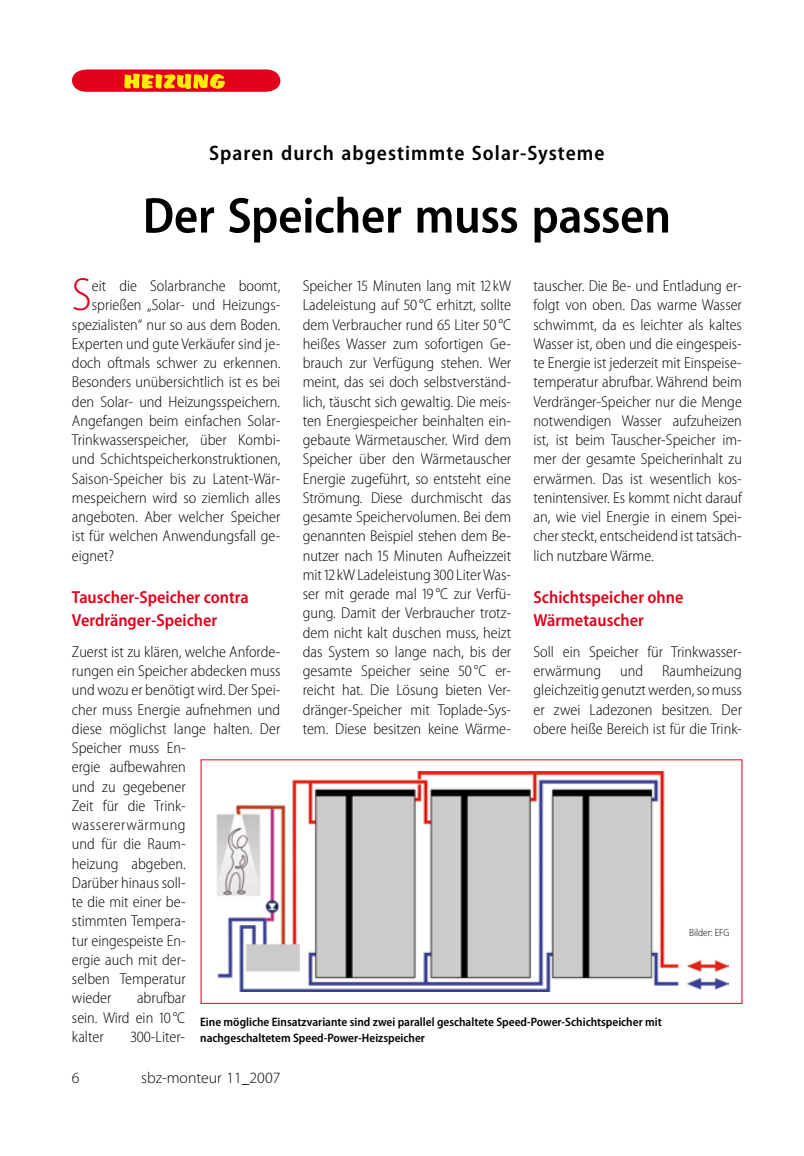
<style>
.page{position:relative;width:804px;height:1156px;background:#fff}
.page>*{position:absolute;margin:0;border:0;box-sizing:border-box;transform-origin:0 0}
.t1{font:600 semi-condensed 50.75px "Myriad Pro";letter-spacing:-.01em;color:#000}
.t2{font:300 semi-condensed 46.73px "Myriad Pro";color:#e2001a}
.t3{font:600 semi-condensed 21px "Myriad Pro";letter-spacing:.05em;color:#000}
.t4{font:600 semi-condensed 17.5px/22.8px "Myriad Pro";color:#e2001a}
.t5{font:300 semi-condensed 15.75px/19.2px "Myriad Pro";color:#000;text-align:justify}
.t6{font:300 15.75px "Myriad Pro";color:#000}
.t7{font:600 semi-condensed 12.25px/15.8px "Myriad Pro";color:#000}
.t8{font:300 semi-condensed 10.5px "Myriad Pro";color:#000}
</style>
<div class="page">
<svg style="left:72px;top:69px;width:208px;height:23px;background:#e93f21"></svg>
<img style="left:216px;top:771px;width:512px;height:221px">
<div style="left:201px;top:759px;width:541px;height:245px;border:1px solid #e2001a"></div>
<h3 class="t3" style="left:209px;top:141px;width:397px">Sparen durch abgestimmte Solar-Systeme</h3>
<h1 class="t1" style="left:143px;top:188px;width:530px">Der Speicher muss passen</h1>
<p class="t5" style="left:303px;top:276px;width:210px">Speicher 15 Minuten lang mit 12kW Ladeleistung auf 50 °C erhitzt, sollte dem Verbraucher rund 65 Liter 50 °C heißes Wasser zum sofortigen Ge&shy;brauch zur Verfügung stehen. Wer meint, das sei doch selbstverständ&shy;lich, täuscht sich gewaltig. Die meis&shy;ten Energiespeicher beinhalten ein&shy;gebaute Wärmetauscher. Wird dem Speicher über den Wärmetauscher Energie zugeführt, so entsteht eine Strömung. Diese durchmischt das gesamte Speichervolumen. Bei dem genannten Beispiel stehen dem Be&shy;nutzer nach 15 Minuten Aufheizzeit mit 12kW Ladeleistung 300 Liter Was&shy;ser mit gerade mal 19 °C zur Verfü&shy;gung. Damit der Verbraucher trotz&shy;dem nicht kalt duschen muss, heizt das System so lange nach, bis der gesamte Speicher seine 50 °C er&shy;reicht hat. Die Lösung bieten Ver&shy;dränger-Speicher mit Toplade-Sys&shy;tem. Diese besitzen keine Wärme-</p>
<p class="t5" style="left:533px;top:276px;width:210px">tauscher. Die Be- und Entladung er&shy;folgt von oben. Das warme Wasser schwimmt, da es leichter als kaltes Wasser ist, oben und die eingespeis&shy;te Energie ist jederzeit mit Einspeise&shy;temperatur abrufbar. Während beim Verdränger-Speicher nur die Menge notwendigen Wasser aufzuheizen ist, ist beim Tauscher-Speicher im&shy;mer der gesamte Speicherinhalt zu erwärmen. Das ist wesentlich kos&shy;tenintensiver. Es kommt nicht darauf an, wie viel Energie in einem Spei&shy;cher steckt, entscheidend ist tatsäch&shy;lich nutzbare Wärme.</p>
<h2 class="t2" style="left:72px;top:269px;width:21px">S</h2>
<p class="t5" style="left:92px;top:276px;width:190px">eit die Solarbranche boomt,</p>
<p class="t5" style="left:92px;top:296px;width:190px">sprießen „Solar- und Heizungs-</p>
<p class="t5" style="left:72px;top:315px;width:210px">spezialisten“ nur so aus dem Boden.</p>
<p class="t5" style="left:72px;top:334px;width:210px">Experten und gute Verkäufer sind je-</p>
<p class="t5" style="left:72px;top:353px;width:210px">doch oftmals schwer zu erkennen.</p>
<p class="t5" style="left:72px;top:373px;width:210px">Besonders unübersichtlich ist es bei</p>
<p class="t5" style="left:72px;top:392px;width:210px">den Solar- und Heizungsspeichern.</p>
<p class="t5" style="left:72px;top:411px;width:210px">Angefangen beim einfachen Solar-</p>
<p class="t5" style="left:72px;top:430px;width:210px">Trinkwasserspeicher, über Kombi-</p>
<p class="t5" style="left:72px;top:450px;width:210px">und Schichtspeicherkonstruktionen,</p>
<p class="t5" style="left:72px;top:469px;width:210px">Saison-Speicher bis zu Latent-Wär-</p>
<p class="t5" style="left:72px;top:488px;width:210px">mespeichern wird so ziemlich alles</p>
<p class="t5" style="left:72px;top:507px;width:210px">angeboten. Aber welcher Speicher</p>
<p class="t5" style="left:72px;top:527px;width:210px">ist für welchen Anwendungsfall ge-</p>
<p class="t5" style="left:72px;top:546px;width:44px">eignet?</p>
<p class="t4" style="left:72px;top:586px;width:178px">Tauscher-Speicher contra<br>Verdränger-Speicher</p>
<p class="t5" style="left:72px;top:642px;width:210px;text-align:left">Zuerst ist zu klären, welche Anforde&shy;rungen ein Speicher abdecken muss und wozu er benötigt wird. Der Spei&shy;cher muss Energie aufnehmen und diese möglichst lange halten. Der<br>Speicher muss En-<br>ergie aufbewahren<br>und zu gegebener<br>Zeit für die Trink&shy;wassererwärmung<br>und für die Raum-<br>heizung abgeben.<br>Darüber hinaus soll-<br>te die mit einer be-<br>stimmten Tempera-<br>tur eingespeiste En-<br>ergie auch mit der-<br>selben Temperatur<br>wieder</p>
<p class="t4" style="left:533px;top:586px;width:151px">Schichtspeicher ohne<br>Wärmetauscher</p>
<p class="t5" style="left:533px;top:642px;width:210px">Soll ein Speicher für Trinkwasser&shy;erwärmung und Raumheizung gleichzeitig genutzt werden, so muss er zwei Ladezonen besitzen. Der obere heiße Bereich ist für die Trink-</p>
<p class="t8" style="left:689px;top:927px;width:42px">Bilder: EFG</p>
<p class="t5" style="left:72px;top:989px;width:115px;text-indent:65px">abrufbar sein. Wird ein 10 °C kalter</p>
<p class="t7" style="left:200px;top:1014px;width:463px">Eine mögliche Einsatzvariante sind zwei parallel geschaltete Speed-Power-Schicht-speicher mit nachgeschaltetem Speed-Power-Heizspeicher</p>
<p class="t5" style="left:131px;top:1027px;width:56px">300-Liter-</p>
<p class="t6" style="left:141px;top:1069px;width:141px">sbz-monteur 11_2007</p>
</div>
